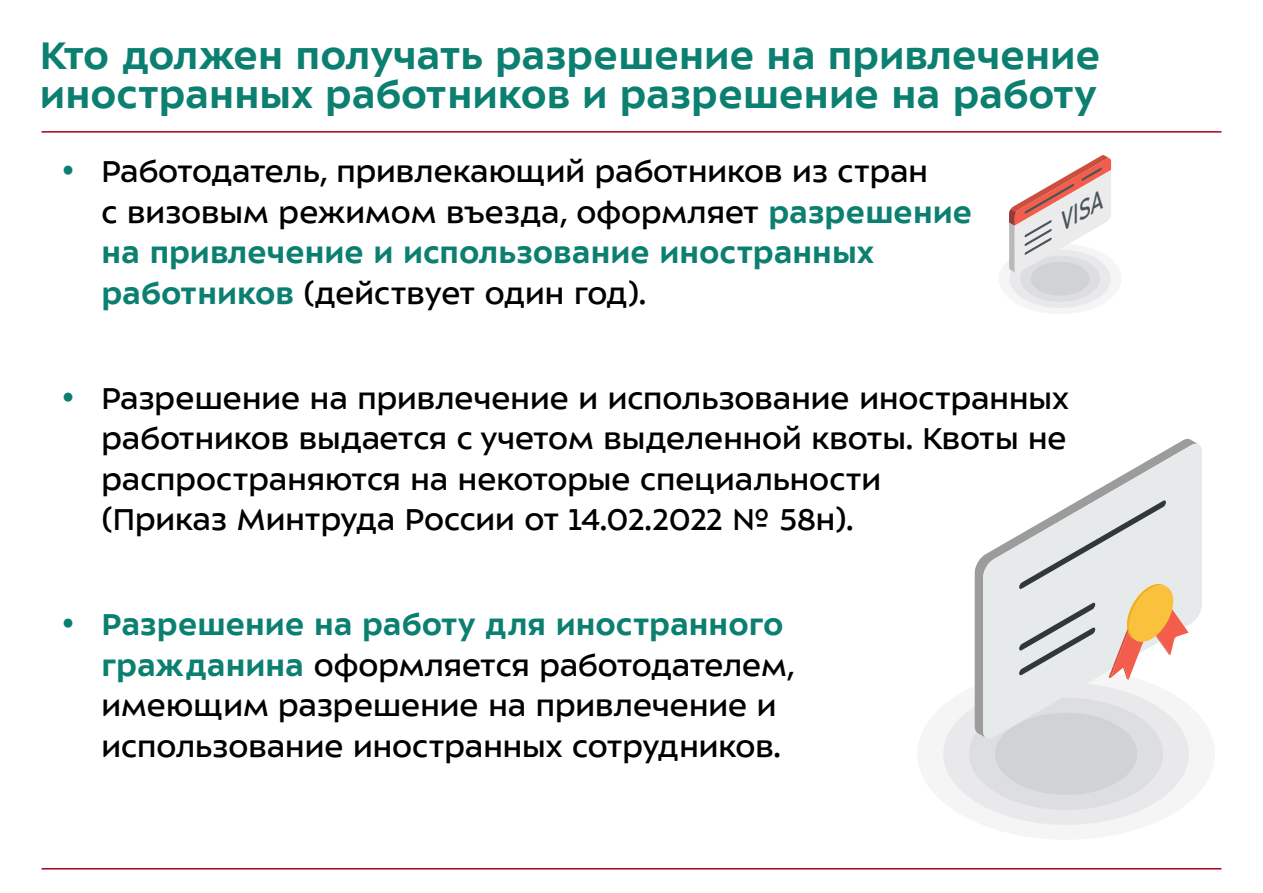
<style>
.page{position:relative;width:1263px;height:893px;background:#fff}
.page>*{position:absolute;margin:0;border:0;box-sizing:border-box;transform-origin:0 0}
.t1{font:700 42px/39px "ALS Sector";color:#0c8070}
.t2{font:33px/40.5px "ALS Sector";color:#000}
.t3{font:33px "ALS Sector";color:#0c8070}
.t4{font:italic 24px "Bahnschrift";color:#475459}
.s1{font-weight:700;color:#0c8070}
</style>
<div class="page">
<svg style="left:1080px;top:443px;width:122px;height:166px;fill:#e6eaeb"></svg>
<svg style="left:943px;top:500px;width:258px;height:325px"></svg>
<svg style="left:1009px;top:155px;width:103px;height:153px"></svg>
<hr style="left:42px;top:131px;width:1179px;height:2px;background:#a60220">
<hr style="left:42px;top:868px;width:1179px;height:1px;background:#a60220">
<p class="t1" style="left:40px;top:36px;width:1062px">Кто должен получать разрешение на привлечение иностранных работников и разрешение на работу</p>
<p class="t3" style="left:62px;top:156px;width:14px">•</p>
<p class="t2" style="left:102px;top:152px;width:872px">Работодатель, привлекающий работников из стран<br>с визовым режимом въезда, оформляет <span class="s1">разрешение на привлечение и использование иностранных работников</span> (действует один год).</p>
<p class="t4" style="left:1048px;top:209px;width:50px;rotate:-30deg">VISA</p>
<p class="t3" style="left:62px;top:382px;width:14px">•</p>
<p class="t3" style="left:62px;top:609px;width:14px">•</p>
<p class="t2" style="left:102px;top:378px;width:969px">Разрешение на привлечение и использование иностранных работников выдается с учетом выделенной квоты. Квоты не распространяются на некоторые специальности<br>(Приказ Минтруда России от 14.02.2022 № 58н).</p>
<p class="t2" style="left:102px;top:605px;width:694px"><span class="s1">Разрешение на работу для иностранного гражданина</span> оформляется работодателем, имеющим разрешение на привлечение и использование иностранных сотрудников.</p>
</div>
